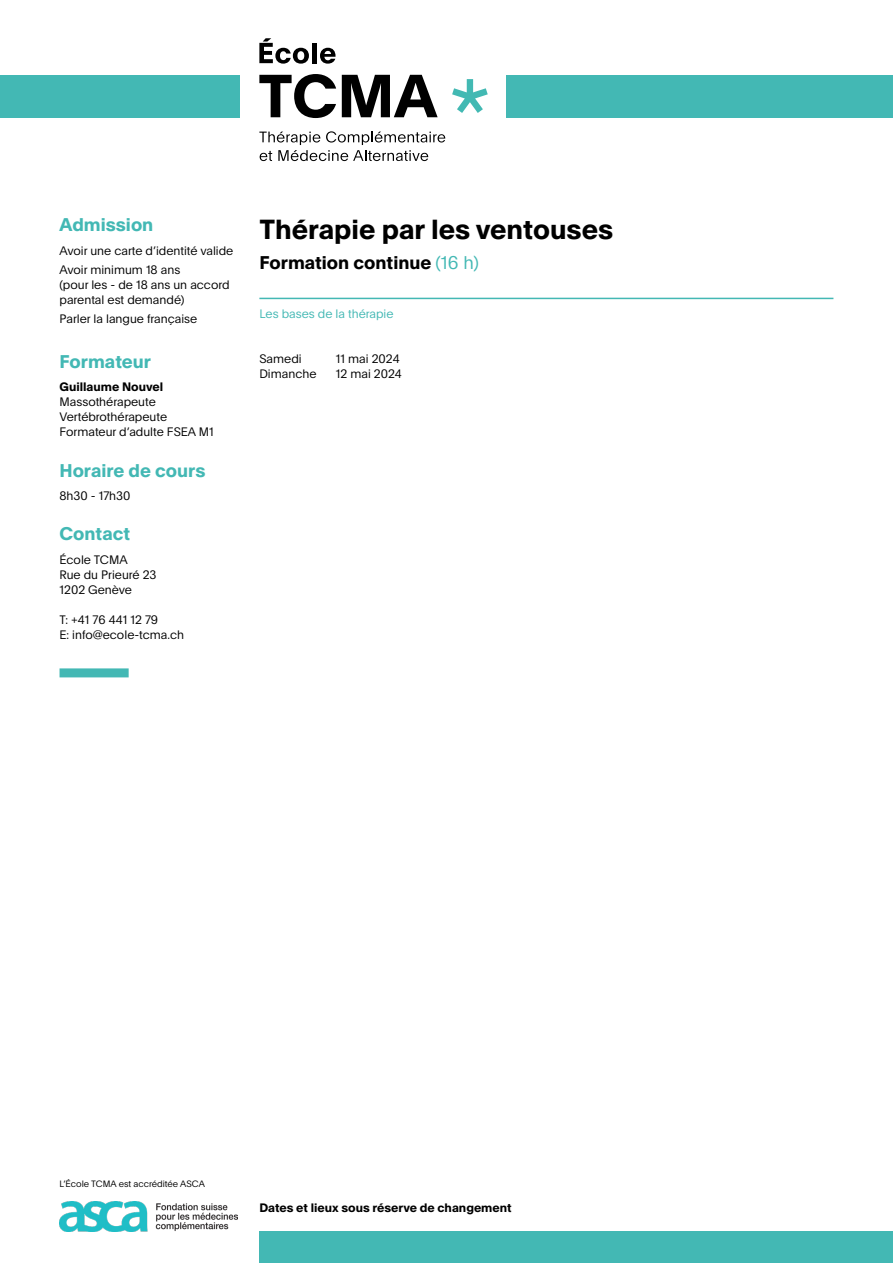
<style>
.page{position:relative;width:893px;height:1263px;background:#fff}
.page>*{position:absolute;margin:0;border:0;box-sizing:border-box;transform-origin:0 0}
.t1{font:700 27px "Plain";color:#000}
.t2{font:700 18px "Plain";color:#43b8b4}
.t3{font:700 18px "Plain";color:#000}
.t4{font:300 12px/15px "Plain";color:#000}
.t5{font:700 12px "Plain";color:#000}
.t6{font:300 12px "Plain";color:#43b8b4}
.t7{font:300 9px "Plain";color:#000}
.s1{font-weight:300;color:#43b8b4}
</style>
<div class="page">
<svg style="left:452px;top:79px;width:36px;height:34px"></svg>
<svg style="left:259px;top:74px;width:77px;height:44px"></svg>
<svg style="left:342px;top:75px;width:96px;height:42px"></svg>
<svg style="left:259px;top:38px;width:50px;height:26px"></svg>
<div style="left:312px;top:43px;width:5px;height:20px;background:#000"></div>
<svg style="left:320px;top:48px;width:16px;height:16px"></svg>
<svg style="left:259px;top:131px;width:186px;height:30px"></svg>
<div style="left:506px;top:75px;width:387px;height:42px;background:#43b8b4"></div>
<div style="left:0;top:75px;width:239px;height:42px;background:#43b8b4"></div>
<div style="left:259px;top:1231px;width:634px;height:32px;background:#43b8b4"></div>
<img style="left:60px;top:1201px;width:177px;height:30px">
<div style="left:60px;top:668px;width:69px;height:9px;background:#43b8b4"></div>
<hr style="left:259px;top:298px;width:574px;height:1px;background:#43b8b4">
<h2 class="t2" style="left:60px;top:212px;width:95px">Admission</h2>
<p class="t4" style="left:60px;top:240px;width:175px;line-height:19.2px">Avoir une carte d’identité valide<br>Avoir minimum 18 ans</p>
<p class="t4" style="left:60px;top:277px;width:172px">(pour les - de 18 ans un accord parental est demandé)</p>
<p class="t4" style="left:60px;top:311px;width:139px">Parler la langue française</p>
<h2 class="t2" style="left:60px;top:348px;width:93px">Formateur</h2>
<p class="t5" style="left:60px;top:378px;width:105px">Guillaume Nouvel</p>
<p class="t4" style="left:60px;top:394px;width:156px">Massothérapeute<br>Vertébrothérapeute<br>Formateur d’adulte FSEA M1</p>
<h2 class="t2" style="left:60px;top:457px;width:147px">Horaire de cours</h2>
<p class="t4" style="left:60px;top:488px;width:72px">8h30 - 17h30</p>
<h2 class="t2" style="left:60px;top:521px;width:72px">Contact</h2>
<p class="t4" style="left:60px;top:551px;width:99px">École TCMA<br>Rue du Prieuré 23<br>1202 Genève</p>
<p class="t4" style="left:60px;top:611px;width:126px">T: +41 76 441 12 79<br>E: info@ecole-tcma.ch</p>
<h1 class="t1" style="left:259px;top:209px;width:355px">Thérapie par les ventouses</h1>
<h2 class="t3" style="left:259px;top:249px;width:221px">Formation continue <span class="s1">(16 h)</span></h2>
<p class="t6" style="left:259px;top:305px;width:136px">Les bases de la thérapie</p>
<p class="t4" style="left:259px;top:350px;width:44px">Samedi</p>
<p class="t4" style="left:336px;top:350px;width:65px">11 mai 2024</p>
<p class="t4" style="left:259px;top:365px;width:59px">Dimanche</p>
<p class="t4" style="left:336px;top:365px;width:68px">12 mai 2024</p>
<p class="t7" style="left:60px;top:1177px;width:147px">L’École TCMA est accréditée ASCA</p>
<p class="t5" style="left:259px;top:1199px;width:254px">Dates et lieux sous réserve de changement</p>
</div>
